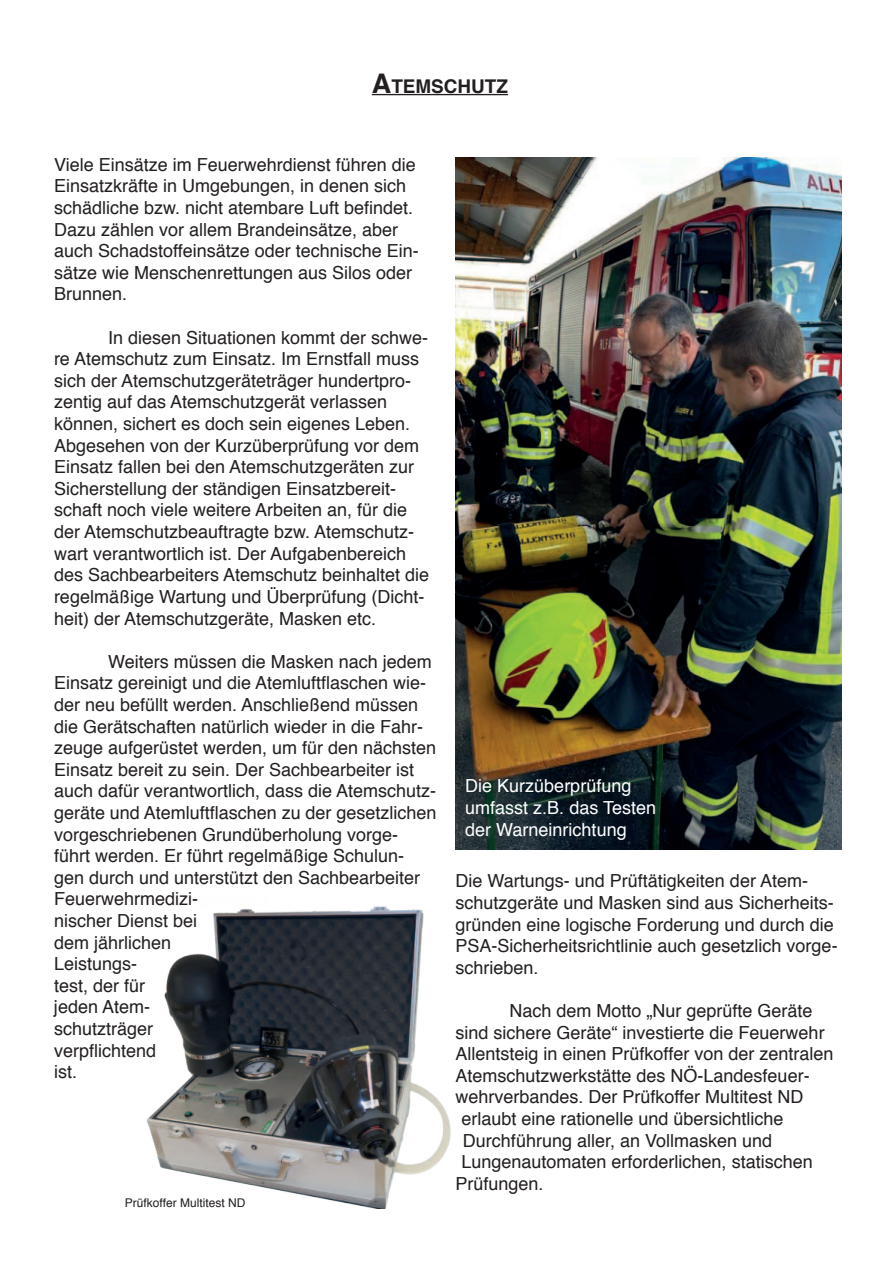
<style>
.page{position:relative;width:893px;height:1263px;background:#fff}
.page>*{position:absolute;margin:0;border:0;box-sizing:border-box;transform-origin:0 0}
.t1{font:700 18.9px "Helvetica";color:#231f20}
.t2{font:18px/21.6px "Helvetica";color:#231f20}
.t3{font:18px/21.6px "Helvetica";color:#fff}
.t4{font:12px "Helvetica";color:#231f20}
.s1{font-size:27px}
</style>
<div class="page">
<hr style="left:372px;top:94px;width:136px;height:1px;background:#231f20">
<img style="left:455px;top:157px;width:386px;height:692px">
<img style="left:146px;top:898px;width:305px;height:310px">
<p class="t1" style="left:372px;top:75px;width:138px"><span class="s1">A</span>TEMSCHUTZ</p>
<p class="t2" style="left:54px;top:155px;width:366px">Viele Einsätze im Feuerwehrdienst führen die Einsatzkräfte in Umgebungen, in denen sich schädliche bzw. nicht atembare Luft be昀椀ndet.<br>Dazu zählen vor allem Brandeinsätze, aber auch Schadstoffeinsätze oder technische Ein&shy;sätze wie Menschenrettungen aus Silos oder Brunnen.</p>
<p class="t2" style="left:54px;top:328px;width:377px;text-indent:54px">In diesen Situationen kommt der schwe&shy;re Atemschutz zum Einsatz. Im Ernstfall muss sich der Atemschutzgeräteträger hundertpro&shy;zentig auf das Atemschutzgerät verlassen können, sichert es doch sein eigenes Leben.<br>Abgesehen von der Kurzüberprüfung vor dem Einsatz fallen bei den Atemschutzgeräten zur Sicherstellung der ständigen Einsatzbereit&shy;schaft noch viele weitere Arbeiten an, für die der Atemschutzbeauftragte bzw. Atemschutz&shy;wart verantwortlich ist. Der Aufgabenbereich des Sachbearbeiters Atemschutz beinhaltet die regelmäßige Wartung und Überprüfung (Dicht&shy;heit) der Atemschutzgeräte, Masken etc.</p>
<p class="t2" style="left:54px;top:652px;width:384px;text-indent:54px">Weiters müssen die Masken nach jedem<br>Einsatz gereinigt und die Atemluft昀氀aschen wie&shy;der neu befüllt werden. Anschließend müssen die Gerätschaften natürlich wieder in die Fahr&shy;zeuge aufgerüstet werden, um für den nächsten<br>Einsatz bereit zu sein. Der Sachbearbeiter ist auch dafür verantwortlich, dass die Atemschutz&shy;geräte und Atemluft昀氀aschen zu der gesetzlichen vorgeschriebenen Grundüberholung vorge&shy;führt werden. Er führt regelmäßige Schulun&shy;gen durch und unterstützt den Sachbearbeiter<br>Feuerwehrmedizi-<br>nischer Dienst bei<br>dem jährlichen<br>Leistungs-<br>test, der für<br>jeden Atem-<br>schutzträger<br>verp昀氀ichtend<br>ist.</p>
<p class="t4" style="left:125px;top:1198px;width:122px">Prüfkoffer Multitest ND</p>
<p class="t3" style="left:465px;top:777px;width:192px">Die Kurzüberprüfung umfasst z.B. das Testen der Warneinrichtung</p>
<p class="t2" style="left:455px;top:872px;width:384px">Die Wartungs- und Prüftätigkeiten der Atem&shy;schutzgeräte und Masken sind aus Sicherheits&shy;gründen eine logische Forderung und durch die PSA-Sicherheitsrichtlinie auch gesetzlich vorge&shy;schrieben.</p>
<p class="t2" style="left:509px;top:1000px;width:305px">Nach dem Motto „Nur geprüfte Geräte</p>
<p class="t2" style="left:455px;top:1022px;width:371px">sind sichere Geräte“ investierte die Feuerwehr</p>
<p class="t2" style="left:455px;top:1045px;width:379px">Allentsteig in einen Prüfkoffer von der zentralen</p>
<p class="t2" style="left:455px;top:1066px;width:356px">Atemschutzwerkstätte des NÖ-Landesfeuer-</p>
<p class="t2" style="left:455px;top:1088px;width:349px">wehrverbandes. Der Prüfkoffer Multitest ND</p>
<p class="t2" style="left:461px;top:1109px;width:324px">erlaubt eine rationelle und übersichtliche</p>
<p class="t2" style="left:463px;top:1131px;width:311px">Durchführung aller, an Vollmasken und</p>
<p class="t2" style="left:461px;top:1153px;width:353px">Lungenautomaten erforderlichen, statischen</p>
<p class="t2" style="left:455px;top:1174px;width:90px">Prüfungen.</p>
</div>
